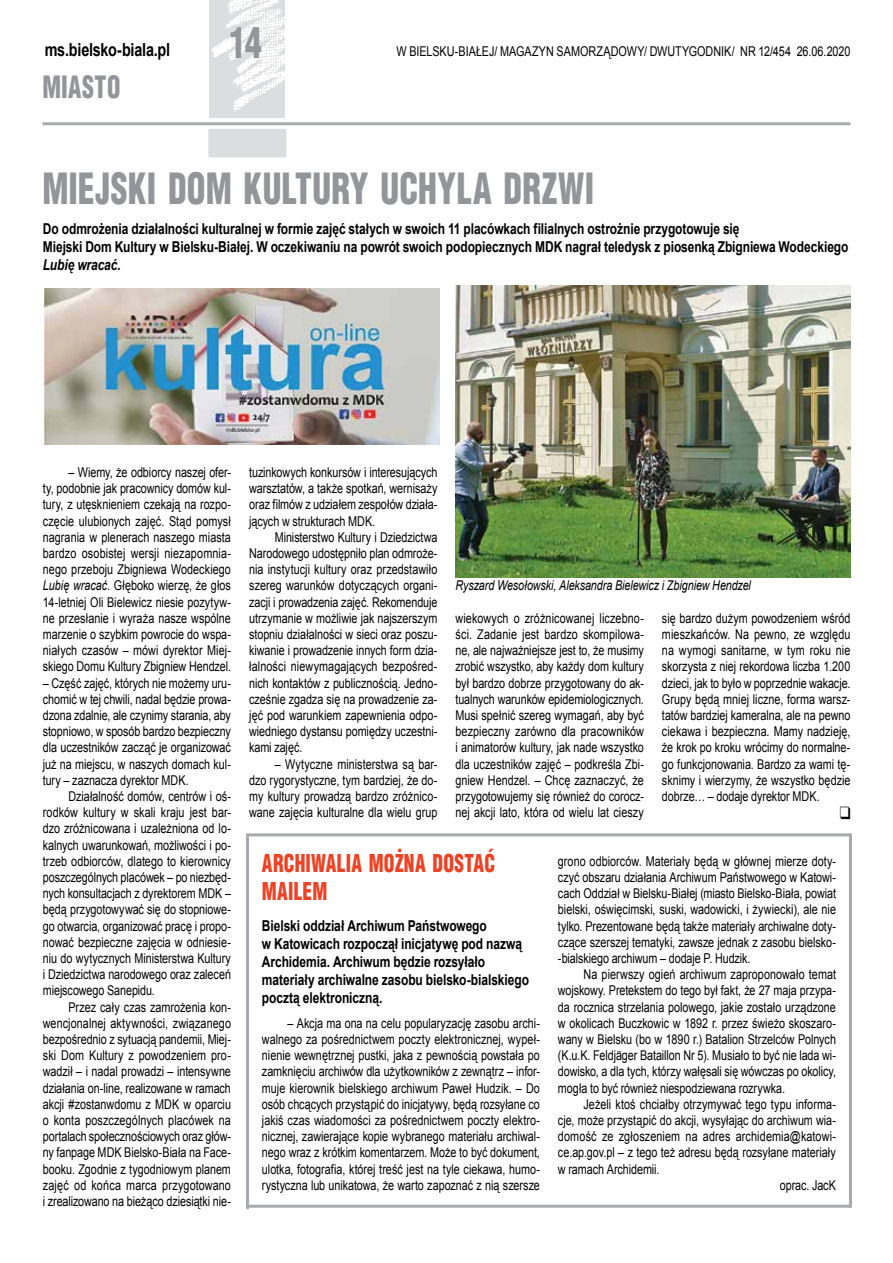
<style>
.page{position:relative;width:893px;height:1263px;background:#fff}
.page>*{position:absolute;margin:0;border:0;box-sizing:border-box;transform-origin:0 0}
.t1{font:900 42px "Switzerland Cond";letter-spacing:.01em;color:#939598;scale:.8 1}
.t2{font:900 30px "Switzerland Cond";letter-spacing:.02em;color:#939598;scale:.8 1}
.t3{font:900 24px/28.8px "Switzerland Cond";letter-spacing:.015em;color:#ef4123;scale:.8 1}
.t4{font:700 18px "Arial";letter-spacing:-.015em;color:#000;scale:.8 1}
.t5{font:700 15px/18px "Arial";letter-spacing:-.005em;color:#000;scale:.8 1}
.t6{font:italic 700 15px "Arial";letter-spacing:-.01em;color:#000;scale:.8 1}
.t7{font:13.5px/16.2px "Arial";letter-spacing:-.005em;color:#000;text-align:justify;scale:.8 1}
.t8{font:italic 13.5px "Arial";letter-spacing:-.01em;color:#000;scale:.8 1}
.s1{font-style:italic}
</style>
<div class="page">
<hr style="left:43px;top:122px;width:807px;height:3px;background:#a7a9ac">
<img style="left:209px;top:0;width:76px;height:118px">
<div style="left:208px;top:129px;width:78px;height:28px;background:#dcddde"></div>
<img style="left:45px;top:288px;width:395px;height:157px">
<img style="left:455px;top:286px;width:395px;height:291px">
<hr style="left:246px;top:833px;width:604px;height:3px;background:#a7a9ac">
<hr style="left:246px;top:836px;width:3px;height:373px;background:#a7a9ac">
<hr style="left:246px;top:1205px;width:604px;height:3px;background:#a7a9ac">
<hr style="left:849px;top:833px;width:3px;height:375px;background:#a7a9ac">
<h3 class="t4" style="left:45px;top:37px;width:158px">ms.bielsko-biala.pl</h3>
<h2 class="t2" style="left:43px;top:68px;width:99px">MIASTO</h2>
<h1 class="t1" style="left:230px;top:16px;width:42px">14</h1>
<p class="t7" style="left:396px;top:43px;width:569px">W BIELSKU-BIAŁEJ/ MAGAZYN SAMORZĄDOWY/ DWUTYGODNIK/ NR 12/454 26.06.2020</p>
<h1 class="t1" style="left:43px;top:162px;width:691px">MIEJSKI DOM KULTURY UCHYLA DRZWI</h1>
<p class="t5" style="left:43px;top:220px;width:1009px">Do odmrożenia działalności kulturalnej w formie zajęć stałych w swoich 11 placówkach filialnych ostrożnie przygotowuje się<br>Miejski Dom Kultury w Bielsku-Białej. W oczekiwaniu na powrót swoich podopiecznych MDK nagrał teledysk z piosenką Zbigniewa Wodeckiego</p>
<p class="t6" style="left:43px;top:254px;width:99px">Lubię wracać.</p>
<p class="t7" style="left:43px;top:464px;width:237px;text-indent:26px">– Wiemy, że odbiorcy naszej ofer&shy;ty, podobnie jak pracownicy domów kul&shy;tury, z utęsknieniem czekają na rozpo&shy;częcie ulubionych zajęć. Stąd pomysł nagrania w plenerach naszego miasta bardzo osobistej wersji niezapomnia&shy;nego przeboju Zbigniewa Wodeckiego <span class="s1">Lubię wracać</span>. Głęboko wierzę, że głos 14-letniej Oli Bielewicz niesie pozytyw&shy;ne przesłanie i wyraża nasze wspólne marzenie o szybkim powrocie do wspa&shy;niałych czasów – mówi dyrektor Miej&shy;skiego Domu Kultury Zbigniew Hendzel.</p>
<p class="t7" style="left:43px;top:675px;width:237px">– Część zajęć, których nie możemy uru&shy;chomić w tej chwili, nadal będzie prowa&shy;dzona zdalnie, ale czynimy starania, aby stopniowo, w sposób bardzo bezpieczny dla uczestników zacząć je organizować już na miejscu, w naszych domach kul&shy;tury – zaznacza dyrektor MDK.</p>
<p class="t7" style="left:43px;top:788px;width:237px;text-indent:26px">Działalność domów, centrów i oś&shy;rodków kultury w skali kraju jest bar&shy;dzo zróżnicowana i uzależniona od lo&shy;kalnych uwarunkowań, możliwości i po&shy;trzeb odbiorców, dlatego to kierownicy poszczególnych placówek – po niezbęd&shy;nych konsultacjach z dyrektorem MDK – będą przygotowywać się do stopniowe&shy;go otwarcia, organizować pracę i propo&shy;nować bezpieczne zajęcia w odniesie&shy;niu do wytycznych Ministerstwa Kultury i Dziedzictwa narodowego oraz zaleceń miejscowego Sanepidu.</p>
<p class="t7" style="left:43px;top:999px;width:237px;text-indent:26px">Przez cały czas zamrożenia kon&shy;wencjonalnej aktywności, związanego bezpośrednio z sytuacją pandemii, Miej&shy;ski Dom Kultury z powodzeniem pro&shy;wadził – i nadal prowadzi – intensywne działania on-line, realizowane w ramach akcji #zostanwdomu z MDK w oparciu o konta poszczególnych placówek na portalach społecznościowych oraz głów&shy;ny fanpage MDK Bielsko-Biała na Face&shy;booku. Zgodnie z tygodniowym planem zajęć od końca marca przygotowano i zrealizowano na bieżąco dziesiątki nie-</p>
<p class="t7" style="left:249px;top:464px;width:237px">tuzinkowych konkursów i interesujących warsztatów, a także spotkań, wernisaży oraz filmów z udziałem zespołów działa&shy;jących w strukturach MDK.</p>
<p class="t7" style="left:249px;top:529px;width:237px;text-indent:26px">Ministerstwo Kultury i Dziedzictwa Narodowego udostępniło plan odmroże&shy;nia instytucji kultury oraz przedstawiło szereg warunków dotyczących organi&shy;zacji i prowadzenia zajęć. Rekomenduje utrzymanie w możliwie jak najszerszym stopniu działalności w sieci oraz poszu&shy;kiwanie i prowadzenie innych form dzia&shy;łalności niewymagających bezpośred&shy;nich kontaktów z publicznością. Jedno&shy;cześnie zgadza się na prowadzenie za&shy;jęć pod warunkiem zapewnienia odpo&shy;wiedniego dystansu pomiędzy uczestni&shy;kami zajęć.</p>
<p class="t7" style="left:249px;top:756px;width:237px;text-indent:26px">– Wytyczne ministerstwa są bar&shy;dzo rygorystyczne, tym bardziej, że do&shy;my kultury prowadzą bardzo zróżnico&shy;wane zajęcia kulturalne dla wielu grup</p>
<p class="t8" style="left:455px;top:576px;width:371px">Ryszard Wesołowski, Aleksandra Bielewicz i Zbigniew Hendzel</p>
<p class="t7" style="left:455px;top:610px;width:237px">wiekowych o zróżnicowanej liczebno&shy;ści. Zadanie jest bardzo skompilowa&shy;ne, ale najważniejsze jest to, że musimy zrobić wszystko, aby każdy dom kultury był bardzo dobrze przygotowany do ak&shy;tualnych warunków epidemiologicznych.<br>Musi spełnić szereg wymagań, aby być bezpieczny zarówno dla pracowników i animatorów kultury, jak nade wszystko dla uczestników zajęć – podkreśla Zbi&shy;gniew Hendzel. – Chcę zaznaczyć, że przygotowujemy się również do corocz&shy;nej akcji lato, która od wielu lat cieszy</p>
<p class="t7" style="left:662px;top:610px;width:237px">się bardzo dużym powodzeniem wśród mieszkańców. Na pewno, ze względu na wymogi sanitarne, w tym roku nie skorzysta z niej rekordowa liczba 1.200 dzieci, jak to było w poprzednie wakacje.<br>Grupy będą mniej liczne, forma warsz&shy;tatów bardziej kameralna, ale na pewno ciekawa i bezpieczna. Mamy nadzieję, że krok po kroku wrócimy do normalne&shy;go funkcjonowania. Bardzo za wami tę&shy;sknimy i wierzymy, że wszystko będzie dobrze… – dodaje dyrektor MDK.</p>
<h3 class="t3" style="left:262px;top:847px;width:293px">ARCHIWALIA MOŻNA DOSTAĆ<br>MAILEM</h3>
<p class="t5" style="left:262px;top:916px;width:335px">Bielski oddział Archiwum Państwowego<br>w Katowicach rozpoczął inicjatywę pod nazwą Archidemia. Archiwum będzie rozsyłało materiały archiwalne zasobu bielsko-bialskiego pocztą elektroniczną.</p>
<p class="t7" style="left:262px;top:1015px;width:349px;text-indent:26px">– Akcja ma ona na celu popularyzację zasobu archi&shy;walnego za pośrednictwem poczty elektronicznej, wypeł&shy;nienie wewnętrznej pustki, jaka z pewnością powstała po zamknięciu archiwów dla użytkowników z zewnątrz – infor&shy;muje kierownik bielskiego archiwum Paweł Hudzik. – Do osób chcących przystąpić do inicjatywy, będą rozsyłane co jakiś czas wiadomości za pośrednictwem poczty elektro&shy;nicznej, zawierające kopie wybranego materiału archiwal&shy;nego wraz z krótkim komentarzem. Może to być dokument, ulotka, fotografia, której treść jest na tyle ciekawa, humo&shy;rystyczna lub unikatowa, że warto zapoznać z nią szersze</p>
<p class="t7" style="left:558px;top:853px;width:349px">grono odbiorców. Materiały będą w głównej mierze doty&shy;czyć obszaru działania Archiwum Państwowego w Katowi&shy;cach Oddział w Bielsku-Białej (miasto Bielsko-Biała, powiat bielski, oświęcimski, suski, wadowicki, i żywiecki), ale nie tylko. Prezentowane będą także materiały archiwalne doty&shy;czące szerszej tematyki, zawsze jednak z zasobu bielsko--bialskiego archiwum – dodaje P. Hudzik.</p>
<p class="t7" style="left:558px;top:966px;width:349px;text-indent:26px">Na pierwszy ogień archiwum zaproponowało temat wojskowy. Pretekstem do tego był fakt, że 27 maja przypa&shy;da rocznica strzelania polowego, jakie zostało urządzone w okolicach Buczkowic w 1892 r. przez świeżo skoszaro&shy;wany w Bielsku (bo w 1890 r.) Batalion Strzelców Polnych (K.u.K. Feldjäger Bataillon Nr 5). Musiało to być nie lada wi&shy;dowisko, a dla tych, którzy wałęsali się wówczas po okolicy, mogła to być również niespodziewana rozrywka.</p>
<p class="t7" style="left:583px;top:1096px;width:317px">Jeżeli ktoś chciałby otrzymywać tego typu informa-</p>
<p class="t7" style="left:558px;top:1112px;width:349px">cje, może przystąpić do akcji, wysyłając do archiwum wia-</p>
<p class="t7" style="left:558px;top:1128px;width:349px">domość ze zgłoszeniem na adres archidemia@katowi-</p>
<p class="t7" style="left:558px;top:1144px;width:349px">ce.ap.gov.pl – z tego też adresu będą rozsyłane materiały</p>
<p class="t7" style="left:558px;top:1161px;width:128px">w ramach Archidemii.</p>
<p class="t7" style="left:780px;top:1177px;width:72px">oprac. JacK</p>
</div>
